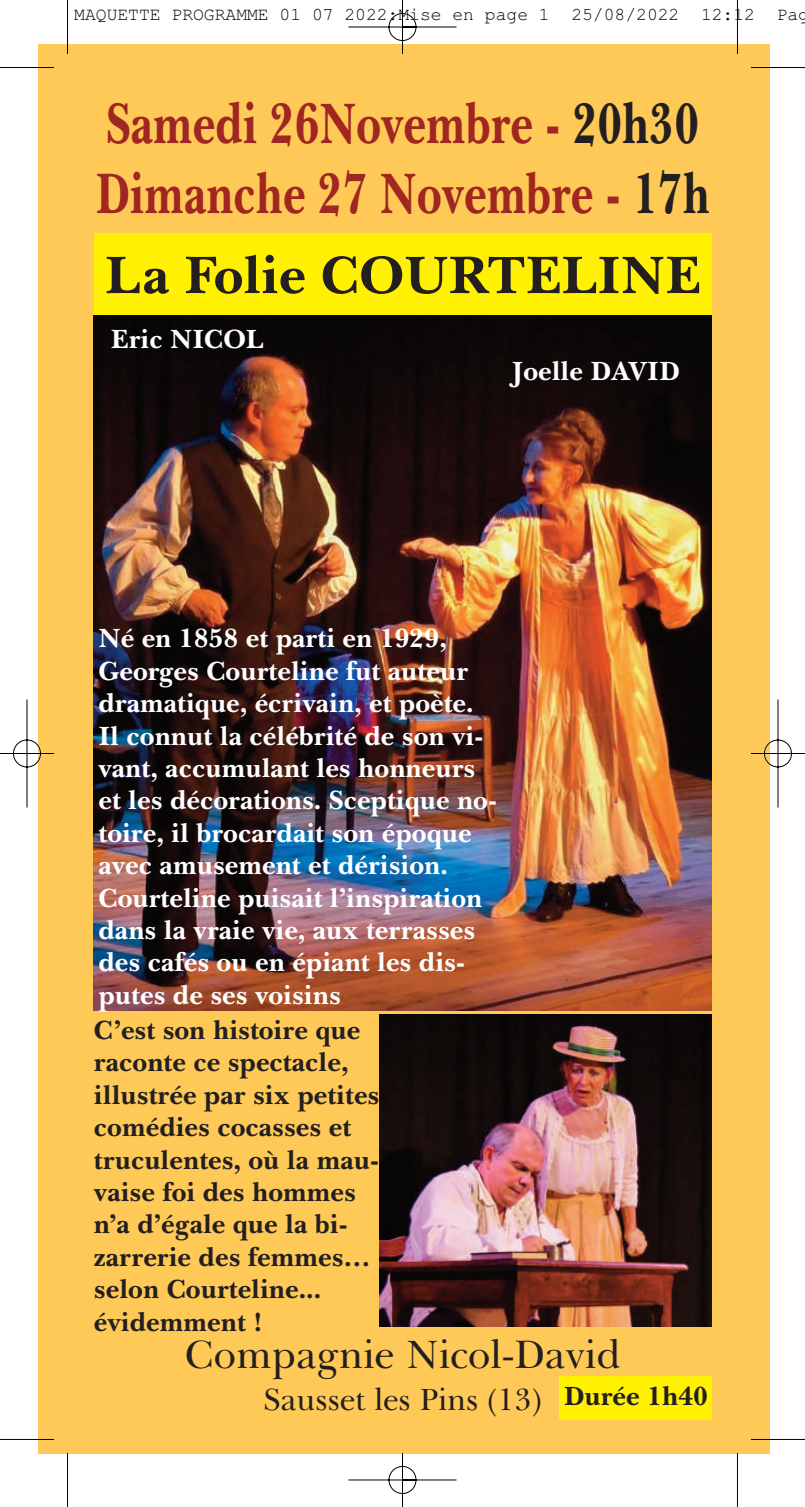
<style>
.page{position:relative;width:805px;height:1507px;background:#fff}
.page>*{position:absolute;margin:0;border:0;box-sizing:border-box;transform-origin:0 0}
.t1{font:700 58.5px/70.2px "Baskerville BT";color:#9f2621;scale:.77 1}
.t2{font:700 54px "Baskerville BT";color:#231f20}
.t3{font:40.5px "Baskerville BT";color:#231f20}
.t4{font:31.5px "Baskerville BT";color:#231f20}
.t5{font:700 27px/32.4px "Baskerville BT";color:#fff}
.t6{font:700 27px/32.4px "Baskerville BT";color:#231f20}
.t7{font:18px "Courier New";color:#000}
.s1{color:#231f20}
</style>
<div class="page">
<img style="left:0;top:0;width:805px;height:1506px">
<p class="t7" style="left:74px;top:4px;width:736px">MAQUETTE PROGRAMME 01 07 2022:Mise en page 1 25/08/2022 12:12 Pag</p>
<h1 class="t1" style="left:95px;top:87px;width:799px">Samedi 26Novembre - <span class="s1">20h30<br></span>Dimanche 27 Novembre - <span class="s1">17h</span></h1>
<h2 class="t2" style="left:105px;top:243px;width:597px">La Folie COURTELINE</h2>
<p class="t5" style="left:111px;top:322px;width:154px">Eric NICOL</p>
<p class="t5" style="left:511px;top:354px;width:170px">Joelle DAVID</p>
<p class="t5" style="left:98px;top:622px;width:400px">Né en 1858 et parti en 1929,<br>Georges Courteline fut auteur dramatique, écrivain, et poète.<br>Il connut la célébrité de son vi&shy;vant, accumulant les honneurs et les décorations. Sceptique no&shy;toire, il brocardait son époque avec amusement et dérision.<br>Courteline puisait l’inspiration dans la vraie vie, aux terrasses des cafés ou en épiant les dis&shy;putes de ses voisins</p>
<p class="t6" style="left:94px;top:1013px;width:287px">C’est son histoire que raconte ce spectacle, illustrée par six petites comédies cocasses et truculentes, où la mau&shy;vaise foi des hommes n’a d’égale que la bi&shy;zarrerie des femmes… selon Courteline... évidemment !</p>
<h3 class="t3" style="left:185px;top:1330px;width:437px">Compagnie Nicol-David</h3>
<p class="t4" style="left:264px;top:1380px;width:446px">Sausset les Pins (13) <sup>Durée</sup> <sup>1h40</sup></p>
</div>
